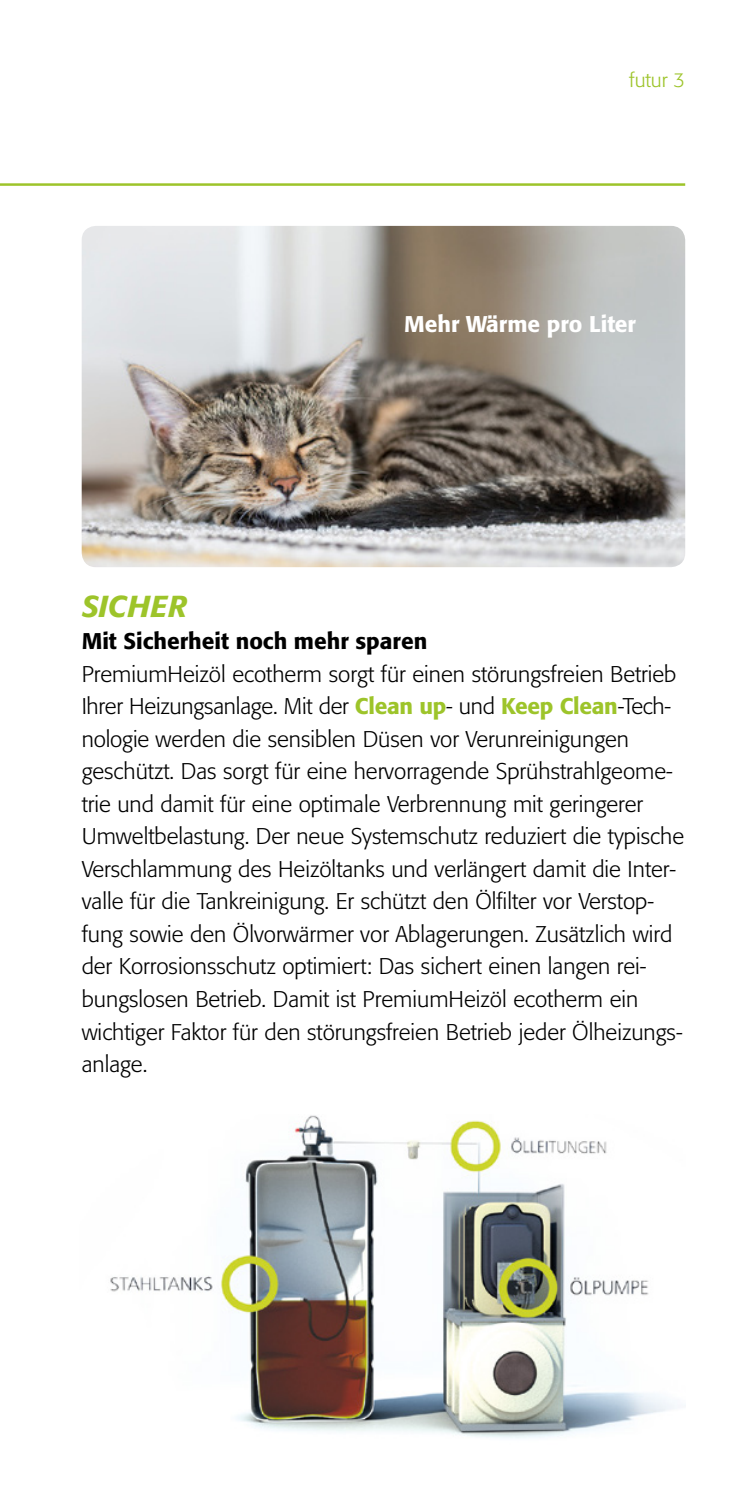
<style>
.page{position:relative;width:745px;height:1489px;background:#fff}
.page>*{position:absolute;margin:0;border:0;box-sizing:border-box;transform-origin:0 0}
.t1{font:italic 500 30px "Formata";letter-spacing:.02em;color:#9dc42a}
.t2{font:300 22.5px/32.5px "Formata";color:#000}
.t3{font:500 22.5px "Formata";color:#000}
.t4{font:500 22.5px "Formata";color:#fff}
.t5{font:300 20px "Formata";color:#9dc42a}
.s1{font-weight:500;color:#9dc42a}
</style>
<div class="page">
<hr style="left:0;top:183px;width:684px;height:3px;background:#9dc42a">
<img style="left:110px;top:1115px;width:565px;height:324px">
<img style="left:82px;top:226px;width:602px;height:341px">
<p class="t5" style="left:628px;top:68px;width:57px">futur 3</p>
<p class="t4" style="left:404px;top:310px;width:233px">Mehr Wärme pro Liter</p>
<h1 class="t1" style="left:82px;top:587px;width:107px">SICHER</h1>
<p class="t3" style="left:82px;top:627px;width:347px">Mit Sicherheit noch mehr sparen</p>
<p class="t2" style="left:82px;top:657px;width:603px">PremiumHeizöl ecotherm sorgt für einen störungsfreien Betrieb Ihrer Heizungsanlage. Mit der <span class="s1">Clean up</span>- und <span class="s1">Keep Clean</span>-Tech&shy;nologie werden die sensiblen Düsen vor Verunreinigungen geschützt. Das sorgt für eine hervorragende Sprühstrahlgeome&shy;trie und damit für eine optimale Verbrennung mit geringerer Umweltbelastung. Der neue Systemschutz reduziert die typische Verschlammung des Heizöltanks und verlängert damit die Inter&shy;valle für die Tankreinigung. Er schützt den Ölfilter vor Verstop&shy;fung sowie den Ölvorwärmer vor Ablagerungen. Zusätzlich wird der Korrosionsschutz optimiert: Das sichert einen langen rei&shy;bungslosen Betrieb. Damit ist PremiumHeizöl ecotherm ein wichtiger Faktor für den störungsfreien Betrieb jeder Ölheizungs&shy;anlage.</p>
</div>
